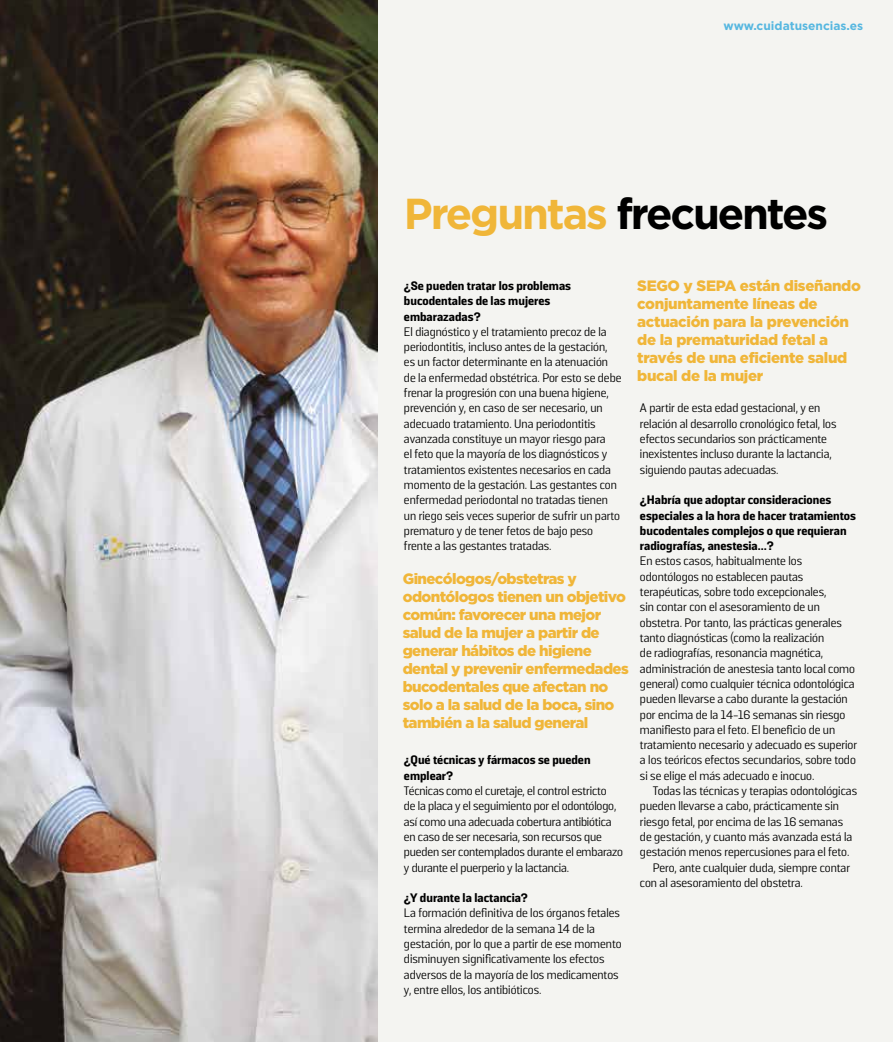
<style>
.page{position:relative;width:893px;height:1042px;background:#fff}
.page>*{position:absolute;margin:0;border:0;box-sizing:border-box;transform-origin:0 0}
.t1{font:700 43.2px "Gotham HTF";letter-spacing:-.05em;color:#000}
.t2{font:900 15px/18px "Gotham HTF";letter-spacing:-.04em;color:#f0b639}
.t3{font:900 15px/18px "Gotham HTF";letter-spacing:-.02em;color:#f0b639}
.t4{font:12.3px/15.3px "Solido";color:#000}
.t5{font:900 12.3px/15.3px "Solido";color:#000}
.t6{font:700 12px "Gotham HTF";color:#56b7e0}
.s1{color:#f0b639}
</style>
<div class="page">
<div style="left:48px;top:0;width:845px;height:1042px;background:#f4f4f1"></div>
<img style="left:0;top:0;width:377px;height:1042px">
<p class="t6" style="left:723px;top:18px;width:141px">www.cuidatusencias.es</p>
<h1 class="t1" style="left:404px;top:188px;width:426px"><span class="s1">Preguntas</span> frecuentes</h1>
<p class="t5" style="left:404px;top:279px;width:169px">¿Se pueden tratar los problemas bucodentales de las mujeres embarazadas?</p>
<p class="t4" style="left:404px;top:324px;width:219px">El diagnóstico y el tratamiento precoz de la periodontitis, incluso antes de la gestación, es un factor determinante en la atenuación de la enfermedad obstétrica. Por esto se debe frenar la progresión con una buena higiene, prevención y, en caso de ser necesario, un adecuado tratamiento. Una periodontitis avanzada constituye un mayor riesgo para<br>el feto que la mayoría de los diagnósticos y tratamientos existentes necesarios en cada momento de la gestación. Las gestantes con enfermedad periodontal no tratadas tienen un riego seis veces superior de sufrir un parto prematuro y de tener fetos de bajo peso frente a las gestantes tratadas.</p>
<p class="t2" style="left:403px;top:569px;width:227px">Ginecólogos/obstetras y odontólogos tienen un objetivo común: favorecer una mejor salud de la mujer a partir de generar hábitos de higiene dental y prevenir enfermedades bucodentales que afectan no solo a la salud de la boca, sino también a la salud general</p>
<p class="t5" style="left:404px;top:753px;width:188px">¿Qué técnicas y fármacos se pueden emplear?</p>
<p class="t4" style="left:404px;top:783px;width:220px">Técnicas como el curetaje, el control estricto<br>de la placa y el seguimiento por el odontólogo, así como una adecuada cobertura antibiótica en caso de ser necesaria, son recursos que pueden ser contemplados durante el embarazo y durante el puerperio y la lactancia.</p>
<p class="t5" style="left:404px;top:891px;width:126px">¿Y durante la lactancia?</p>
<p class="t4" style="left:404px;top:906px;width:219px">La formación definitiva de los órganos fetales termina alrededor de la semana 14 de la gestación, por lo que a partir de ese momento disminuyen significativamente los efectos adversos de la mayoría de los medicamentos y, entre ellos, los antibióticos.</p>
<p class="t3" style="left:637px;top:277px;width:225px">SEGO y SEPA están diseñando conjuntamente líneas de actuación para la prevención de la prematuridad fetal a través de una eficiente salud bucal de la mujer</p>
<p class="t4" style="left:640px;top:401px;width:198px">A partir de esta edad gestacional, y en relación al desarrollo cronológico fetal, los efectos secundarios son prácticamente inexistentes incluso durante la lactancia, siguiendo pautas adecuadas.</p>
<p class="t5" style="left:640px;top:493px;width:217px">¿Habría que adoptar consideraciones especiales a la hora de hacer tratamientos bucodentales complejos o que requieran radiografías, anestesia…?</p>
<p class="t4" style="left:640px;top:554px;width:219px">En estos casos, habitualmente los odontólogos no establecen pautas terapéuticas, sobre todo excepcionales,<br>sin contar con el asesoramiento de un obstetra. Por tanto, las prácticas generales tanto diagnósticas (como la realización<br>de radiografías, resonancia magnética, administración de anestesia tanto local como general) como cualquier técnica odontológica pueden llevarse a cabo durante la gestación por encima de la 14-16 semanas sin riesgo manifiesto para el feto. El beneficio de un tratamiento necesario y adecuado es superior a los teóricos efectos secundarios, sobre todo si se elige el más adecuado e inocuo.</p>
<p class="t4" style="left:653px;top:783px;width:206px">Todas las técnicas y terapias odontológicas</p>
<p class="t4" style="left:640px;top:799px;width:201px">pueden llevarse a cabo, prácticamente sin</p>
<p class="t4" style="left:640px;top:814px;width:205px">riesgo fetal, por encima de las 16 semanas</p>
<p class="t4" style="left:640px;top:829px;width:214px">de gestación, y cuanto más avanzada está la</p>
<p class="t4" style="left:640px;top:845px;width:211px">gestación menos repercusiones para el feto.</p>
<p class="t4" style="left:653px;top:860px;width:199px">Pero, ante cualquier duda, siempre contar</p>
<p class="t4" style="left:640px;top:875px;width:164px">con al asesoramiento del obstetra.</p>
</div>
